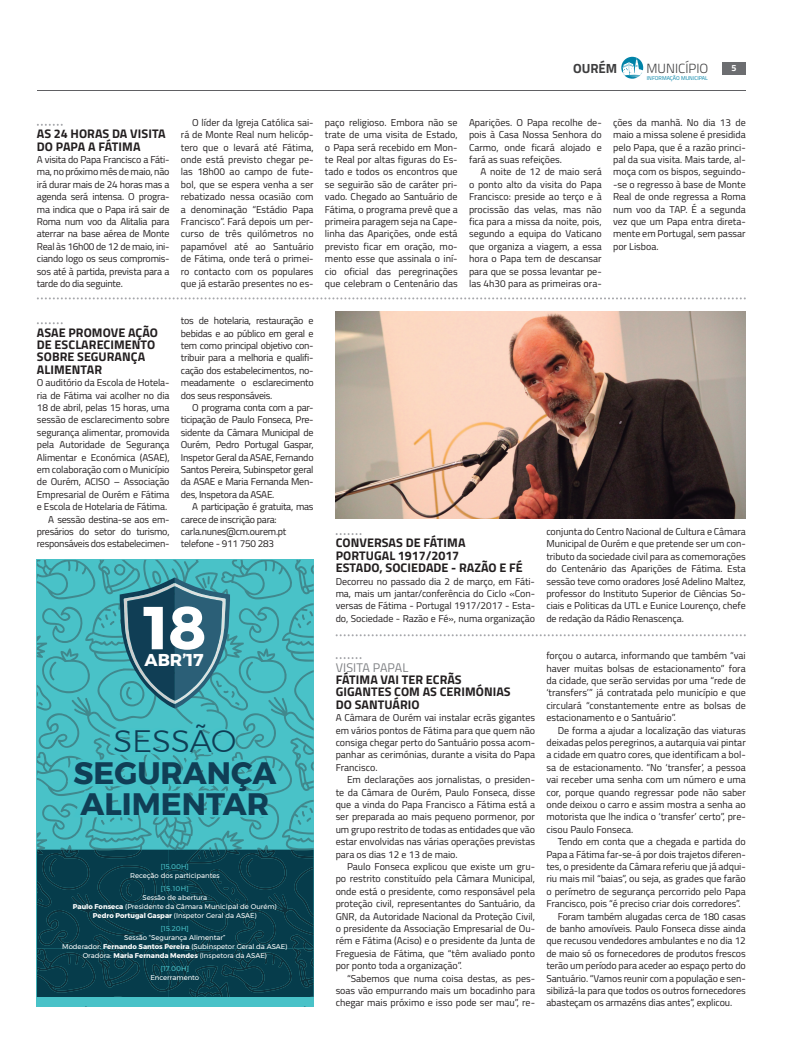
<style>
.page{position:relative;width:794px;height:1049px;background:#fff}
.page>*{position:absolute;margin:0;border:0;box-sizing:border-box;transform-origin:0 0}
.t1{font:700 60.5px "Montserrat";color:#fff}
.t2{font:700 30.9px/30.9px "Montserrat";color:#103e55}
.t3{font:300 30.9px "Montserrat";color:#103e55}
.t4{font:700 17.1px "Montserrat";color:#fff}
.t5{font:300 13.3px "Titillium";color:#3e3e3f}
.t6{font:700 13.3px "Titillium";color:#3e3e3f}
.t7{font:700 12.5px/12.4px "Titillium";letter-spacing:.005em;color:#231f20}
.t8{font:12.5px "Titillium";letter-spacing:.01em;color:#808285}
.t9{font:10px/12.4px "Titillium Web";letter-spacing:-.01em;color:#231f20;text-align:justify}
.t10{font:700 9px "Titillium";color:#fff}
.t11{font:6.9px/8.9px "Montserrat";color:#fff;text-align:center}
.t12{font:6.9px "Montserrat";letter-spacing:.015em;color:#49c2c8}
.t13{font:5.5px "Titillium";color:#0083a8}
.s1{font-weight:700}
</style>
<div class="page">
<div style="left:722px;top:62px;width:24px;height:13px;background:#6c6d70"></div>
<svg style="left:621px;top:57px;width:22px;height:22px"></svg>
<hr style="left:37px;top:90px;width:709px;height:1px;background:#606063">
<svg style="left:37px;top:124px;width:26px;height:2px"></svg>
<img style="left:336px;top:312px;width:410px;height:207px">
<svg style="left:336px;top:533px;width:25px;height:2px"></svg>
<svg style="left:37px;top:560px;width:277px;height:447px;background:#308892"></svg>
<svg style="left:37px;top:322px;width:26px;height:2px"></svg>
<svg style="left:336px;top:657px;width:25px;height:2px"></svg>
<svg style="left:37px;top:297px;width:709px;height:2px"></svg>
<svg style="left:336px;top:634px;width:410px;height:2px"></svg>
<h3 class="t6" style="left:573px;top:58px;width:46px">OURÉM</h3>
<h3 class="t5" style="left:646px;top:58px;width:63px">MUNICÍPIO</h3>
<p class="t10" style="left:731px;top:61px;width:7px">5</p>
<p class="t13" style="left:647px;top:74px;width:62px">INFORMAÇÃO MUNICIPAL</p>
<p class="t7" style="left:37px;top:127px;width:130px">AS 24 HORAS DA VISITA<br>DO PAPA A FÁTIMA</p>
<p class="t9" style="left:37px;top:153px;width:134px">A visita do Papa Francisco a Fáti&shy;ma, no próximo mês de maio, não irá durar mais de 24 horas mas a agenda será intensa. O progra&shy;ma indica que o Papa irá sair de Roma num voo da Alitalia para aterrar na base aérea de Monte Real às 16h00 de 12 de maio, ini&shy;ciando logo os seus compromis&shy;sos até à partida, prevista para a tarde do dia seguinte.</p>
<p class="t9" style="left:181px;top:116px;width:134px;text-indent:11px">O líder da Igreja Católica sai&shy;rá de Monte Real num helicóp&shy;tero que o levará até Fátima, onde está previsto chegar pe&shy;las 18h00 ao campo de fute&shy;bol, que se espera venha a ser rebatizado nessa ocasião com a denominação “Estádio Papa Francisco”. Fará depois um per&shy;curso de três quilómetros no papamóvel até ao Santuário de Fátima, onde terá o primei&shy;ro contacto com os populares que já estarão presentes no es-</p>
<p class="t9" style="left:325px;top:116px;width:134px">paço religioso. Embora não se trate de uma visita de Estado, o Papa será recebido em Mon&shy;te Real por altas figuras do Es&shy;tado e todos os encontros que se seguirão são de caráter pri&shy;vado. Chegado ao Santuário de Fátima, o programa prevê que a primeira paragem seja na Cape&shy;linha das Aparições, onde está previsto ficar em oração, mo&shy;mento esse que assinala o iní&shy;cio oficial das peregrinações que celebram o Centenário das</p>
<p class="t9" style="left:469px;top:116px;width:134px">Aparições. O Papa recolhe de&shy;pois à Casa Nossa Senhora do Carmo, onde ficará alojado e fará as suas refeições.</p>
<p class="t9" style="left:469px;top:165px;width:134px;text-indent:11px">A noite de 12 de maio será o ponto alto da visita do Papa Francisco: preside ao terço e à procissão das velas, mas não fica para a missa da noite, pois, segundo a equipa do Vaticano que organiza a viagem, a essa hora o Papa tem de descansar para que se possa levantar pe&shy;las 4h30 para as primeiras ora-</p>
<p class="t9" style="left:613px;top:116px;width:134px">ções da manhã. No dia 13 de maio a missa solene é presidida pelo Papa, que é a razão princi&shy;pal da sua visita. Mais tarde, al&shy;moça com os bispos, seguindo--se o regresso à base de Monte Real de onde regressa a Roma num voo da TAP. É a segunda vez que um Papa entra direta&shy;mente em Portugal, sem passar por Lisboa.</p>
<p class="t7" style="left:37px;top:325px;width:123px">ASAE PROMOVE AÇÃO<br>DE ESCLARECIMENTO<br>SOBRE SEGURANÇA<br>ALIMENTAR</p>
<p class="t9" style="left:37px;top:376px;width:134px;text-align:right">O auditório da Escola de Hotela&shy;ria de Fátima vai acolher no dia<br>18 de abril, pelas 15 horas, uma sessão de esclarecimento sobre segurança alimentar, promovida pela Autoridade de Segurança<br>Alimentar e Económica (ASAE), em colaboração com o Município de Ourém, ACISO – Associação<br>Empresarial de Ourém e Fátima e Escola de Hotelaria de Fátima.<br>A sessão destina-se aos em&shy;presários do setor do turismo, responsáveis dos estabelecimen-</p>
<p class="t9" style="left:181px;top:314px;width:134px">tos de hotelaria, restauração e bebidas e ao público em geral e tem como principal objetivo con&shy;tribuir para a melhoria e qualifi&shy;cação dos estabelecimentos, no&shy;meadamente o esclarecimento dos seus responsáveis.</p>
<p class="t9" style="left:181px;top:401px;width:134px;text-indent:11px">O programa conta com a par&shy;ticipação de Paulo Fonseca, Pre&shy;sidente da Câmara Municipal de Ourém, Pedro Portugal Gaspar, Inspetor Geral da ASAE, Fernando Santos Pereira, Subinspetor geral da ASAE e Maria Fernanda Men&shy;des, Inspetora da ASAE.</p>
<p class="t9" style="left:181px;top:500px;width:134px;text-align:left;text-indent:11px">A participação é gratuita, mas carece de inscrição para: carla.nunes@cm.ourem.pt telefone - 911 750 283</p>
<h1 class="t1" style="left:144px;top:579px;width:64px">18</h1>
<h3 class="t4" style="left:144px;top:647px;width:61px">ABR’17</h3>
<h2 class="t3" style="left:113px;top:718px;width:124px">SESSÃO</h2>
<h2 class="t2" style="left:73px;top:757px;width:204px">SEGURANÇA<br>ALIMENTAR</h2>
<p class="t12" style="left:161px;top:861px;width:29px">[15.00H]</p>
<p class="t11" style="left:130px;top:871px;width:91px">Receção dos participantes</p>
<p class="t12" style="left:161px;top:883px;width:29px">[15.10H]</p>
<p class="t11" style="left:73px;top:893px;width:206px">Sessão de abertura<br><span class="s1">Paulo Fonseca</span> (Presidente da Câmara Municipal de Ourém)<br><span class="s1">Pedro Portugal Gaspar</span> (Inspetor Geral da ASAE)</p>
<p class="t12" style="left:161px;top:923px;width:29px">[15.20H]</p>
<p class="t11" style="left:62px;top:933px;width:227px">Sessão “Segurança Alimentar”<br>Moderador: <span class="s1">Fernando Santos Pereira</span> (Subinspetor Geral da ASAE)<br>Oradora: <span class="s1">Maria Fernanda Mendes</span> (Inspetora da ASAE)</p>
<p class="t12" style="left:161px;top:963px;width:29px">[17.00H]</p>
<p class="t11" style="left:150px;top:973px;width:50px">Encerramento</p>
<p class="t7" style="left:336px;top:536px;width:188px">CONVERSAS DE FÁTIMA<br>PORTUGAL 1917/2017<br>ESTADO, SOCIEDADE - RAZÃO E FÉ</p>
<p class="t9" style="left:336px;top:574px;width:201px">Decorreu no passado dia 2 de março, em Fáti&shy;ma, mais um jantar/conferência do Ciclo «Con&shy;versas de Fátima - Portugal 1917/2017 - Esta&shy;do, Sociedade - Razão e Fé», numa organização</p>
<p class="t8" style="left:336px;top:658px;width:74px">VISITA PAPAL</p>
<p class="t7" style="left:336px;top:673px;width:176px">FÁTIMA VAI TER ECRÃS<br>GIGANTES COM AS CERIMÓNIAS<br>DO SANTUÁRIO</p>
<p class="t9" style="left:336px;top:711px;width:201px">A Câmara de Ourém vai instalar ecrãs gigantes em vários pontos de Fátima para que quem não consiga chegar perto do Santuário possa acom&shy;panhar as cerimónias, durante a visita do Papa Francisco.</p>
<p class="t9" style="left:336px;top:773px;width:201px;text-indent:11px">Em declarações aos jornalistas, o presiden&shy;te da Câmara de Ourém, Paulo Fonseca, disse que a vinda do Papa Francisco a Fátima está a ser preparada ao mais pequeno pormenor, por um grupo restrito de todas as entidades que vão estar envolvidas nas várias operações previstas para os dias 12 e 13 de maio.</p>
<p class="t9" style="left:336px;top:860px;width:201px;text-indent:11px">Paulo Fonseca explicou que existe um gru&shy;po restrito constituído pela Câmara Municipal, onde está o presidente, como responsável pela proteção civil, representantes do Santuário, da GNR, da Autoridade Nacional da Proteção Civil, o presidente da Associação Empresarial de Ou&shy;rém e Fátima (Aciso) e o presidente da Junta de Freguesia de Fátima, que “têm avaliado ponto por ponto toda a organização”.</p>
<p class="t9" style="left:336px;top:971px;width:201px;text-indent:11px">“Sabemos que numa coisa destas, as pes&shy;soas vão empurrando mais um bocadinho para chegar mais próximo e isso pode ser mau”, re-</p>
<p class="t9" style="left:546px;top:525px;width:201px">conjunta do Centro Nacional de Cultura e Câmara Municipal de Ourém e que pretende ser um con&shy;tributo da sociedade civil para as comemorações do Centenário das Aparições de Fátima. Esta sessão teve como oradores José Adelino Maltez, professor do Instituto Superior de Ciências So&shy;ciais e Politicas da UTL e Eunice Lourenço, chefe de redação da Rádio Renascença.</p>
<p class="t9" style="left:546px;top:649px;width:201px">forçou o autarca, informando que também “vai haver muitas bolsas de estacionamento” fora da cidade, que serão servidas por uma “rede de ‘transfers’” já contratada pelo município e que circulará “constantemente entre as bolsas de estacionamento e o Santuário”.</p>
<p class="t9" style="left:546px;top:723px;width:201px;text-indent:11px">De forma a ajudar a localização das viaturas deixadas pelos peregrinos, a autarquia vai pintar a cidade em quatro cores, que identificam a bol&shy;sa de estacionamento. “No ‘transfer’, a pessoa vai receber uma senha com um número e uma cor, porque quando regressar pode não saber onde deixou o carro e assim mostra a senha ao motorista que lhe indica o ‘transfer’ certo”, pre&shy;cisou Paulo Fonseca.</p>
<p class="t9" style="left:558px;top:835px;width:189px">Tendo em conta que a chegada e partida do</p>
<p class="t9" style="left:546px;top:847px;width:201px">Papa a Fátima far-se-á por dois trajetos diferen-</p>
<p class="t9" style="left:546px;top:860px;width:201px">tes, o presidente da Câmara referiu que já adqui-</p>
<p class="t9" style="left:546px;top:872px;width:201px">riu mais mil “baias”, ou seja, as grades que farão</p>
<p class="t9" style="left:546px;top:884px;width:201px">o perímetro de segurança percorrido pelo Papa</p>
<p class="t9" style="left:546px;top:897px;width:196px">Francisco, pois “é preciso criar dois corredores”.</p>
<p class="t9" style="left:558px;top:909px;width:189px">Foram também alugadas cerca de 180 casas</p>
<p class="t9" style="left:546px;top:922px;width:201px">de banho amovíveis. Paulo Fonseca disse ainda</p>
<p class="t9" style="left:546px;top:934px;width:201px">que recusou vendedores ambulantes e no dia 12</p>
<p class="t9" style="left:546px;top:946px;width:201px">de maio só os fornecedores de produtos frescos</p>
<p class="t9" style="left:546px;top:959px;width:201px">terão um período para aceder ao espaço perto do</p>
<p class="t9" style="left:546px;top:971px;width:201px">Santuário. “Vamos reunir com a população e sen-</p>
<p class="t9" style="left:546px;top:984px;width:201px">sibilizá-la para que todos os outros fornecedores</p>
<p class="t9" style="left:546px;top:996px;width:187px">abasteçam os armazéns dias antes”, explicou.</p>
</div>
